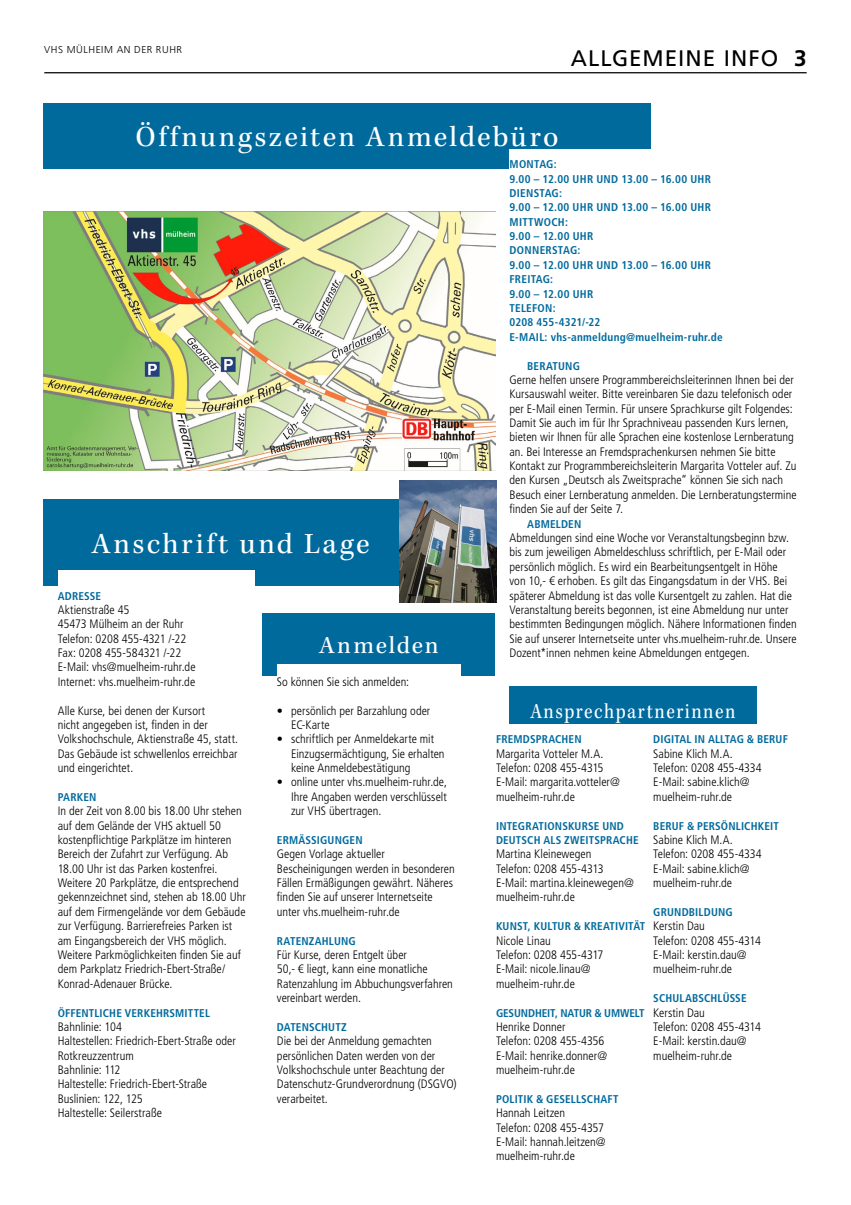
<style>
.page{position:relative;width:851px;height:1205px;background:#fff}
.page>*{position:absolute;margin:0;border:0;box-sizing:border-box;transform-origin:0 0}
.t1{font:30px "Kepler Std";letter-spacing:.08em;color:#fff}
.t2{font:25px "Kepler Std";letter-spacing:.07em;color:#fff}
.t3{font:22.5px "Frutiger LT Std";letter-spacing:.045em;color:#000}
.t4{font:21.88px "Kepler Std";letter-spacing:.08em;color:#fff;scale:.86 1}
.t5{font:300 condensed 12.25px/14.4px "Frutiger LT Std";color:#000}
.t6{font:700 condensed 11.25px/14.4px "Frutiger LT Std";letter-spacing:.015em;color:#006a9d}
.t7{font:700 condensed 11.25px "Frutiger LT Std";letter-spacing:-.01em;color:#006a9d}
.t8{font:300 10px "Frutiger LT Std";letter-spacing:.06em;color:#000}
.s1{font-weight:700}
</style>
<div class="page">
<hr style="left:44px;top:72px;width:762px;height:1px;background:#000">
<div style="left:44px;top:499px;width:373px;height:86px;background:#006a9d"></div>
<div style="left:58px;top:571px;width:196px;height:546px;background:#fff"></div>
<div style="left:44px;top:103px;width:606px;height:65px;background:#006a9d"></div>
<div style="left:262px;top:613px;width:233px;height:63px;background:#006a9d"></div>
<div style="left:277px;top:664px;width:183px;height:453px;background:#fff"></div>
<div style="left:509px;top:149px;width:297px;height:527px;background:#fff"></div>
<div style="left:509px;top:686px;width:247px;height:55px;background:#006a9d"></div>
<div style="left:496px;top:724px;width:307px;height:438px;background:#fff"></div>
<img style="left:400px;top:480px;width:96px;height:122px">
<img style="left:44px;top:212px;width:451px;height:258px">
<p class="t8" style="left:44px;top:44px;width:139px">VHS MÜLHEIM AN DER RUHR</p>
<h3 class="t3" style="left:570px;top:45px;width:237px">ALLGEMEINE INFO <span class="s1">3</span></h3>
<h1 class="t1" style="left:136px;top:120px;width:424px">Öffnungszeiten Anmeldebüro</h1>
<h1 class="t1" style="left:92px;top:526px;width:279px">Anschrift und Lage</h1>
<p class="t6" style="left:58px;top:588px;width:45px">ADRESSE</p>
<p class="t5" style="left:58px;top:603px;width:139px">Aktienstraße 45<br>45473 Mülheim an der Ruhr<br>Telefon: 0208 455-4321 /-22<br>Fax: 0208 455-584321 /-22<br>E-Mail: vhs@muelheim-ruhr.de<br>Internet: vhs.muelheim-ruhr.de</p>
<p class="t5" style="left:58px;top:703px;width:182px">Alle Kurse, bei denen der Kursort<br>nicht angegeben ist, finden in der Volkshochschule, Aktienstraße 45, statt.<br>Das Gebäude ist schwellenlos erreichbar und eingerichtet.</p>
<p class="t6" style="left:58px;top:790px;width:40px">PARKEN</p>
<p class="t5" style="left:58px;top:804px;width:189px">In der Zeit von 8.00 bis 18.00 Uhr stehen auf dem Gelände der VHS aktuell 50 kostenpflichtige Parkplätze im hinteren Bereich der Zufahrt zur Verfügung. Ab 18.00 Uhr ist das Parken kostenfrei.<br>Weitere 20 Parkplätze, die entsprechend gekennzeichnet sind, stehen ab 18.00 Uhr auf dem Firmengelände vor dem Gebäude zur Verfügung. Barrierefreies Parken ist am Eingangsbereich der VHS möglich.<br>Weitere Parkmöglichkeiten finden Sie auf dem Parkplatz Friedrich-Ebert-Straße/ Konrad-Adenauer Brücke.</p>
<p class="t6" style="left:58px;top:1005px;width:154px">ÖFFENTLICHE VERKEHRSMITTEL</p>
<p class="t5" style="left:58px;top:1019px;width:179px">Bahnlinie: 104<br>Haltestellen: Friedrich-Ebert-Straße oder<br>Rotkreuzzentrum<br>Bahnlinie: 112<br>Haltestelle: Friedrich-Ebert-Straße<br>Buslinien: 122, 125<br>Haltestelle: Seilerstraße</p>
<h2 class="t2" style="left:319px;top:631px;width:121px">Anmelden</h2>
<p class="t5" style="left:277px;top:674px;width:134px">So können Sie sich anmelden:</p>
<p class="t5" style="left:291px;top:703px;width:141px;text-indent:-14px">• persönlich per Barzahlung oder<br>EC-Karte</p>
<p class="t5" style="left:291px;top:732px;width:155px;text-indent:-14px">• schriftlich per Anmeldekarte mit<br>Einzugsermächtigung, Sie erhalten keine Anmeldebestätigung</p>
<p class="t5" style="left:291px;top:775px;width:157px;text-align:justify;text-indent:-14px">• online unter vhs.muelheim-ruhr.de, Ihre Angaben werden verschlüsselt zur VHS übertragen.</p>
<p class="t6" style="left:277px;top:833px;width:87px">ERMÄSSIGUNGEN</p>
<p class="t5" style="left:277px;top:847px;width:179px">Gegen Vorlage aktueller Bescheinigungen werden in besonderen Fällen Ermäßigungen gewährt. Näheres finden Sie auf unserer Internetseite unter vhs.muelheim-ruhr.de</p>
<p class="t6" style="left:277px;top:933px;width:80px">RATENZAHLUNG</p>
<p class="t5" style="left:277px;top:948px;width:177px">Für Kurse, deren Entgelt über<br>50,- € liegt, kann eine monatliche<br>Ratenzahlung im Abbuchungsverfahren vereinbart werden.</p>
<p class="t6" style="left:277px;top:1020px;width:71px">DATENSCHUTZ</p>
<p class="t5" style="left:277px;top:1034px;width:181px">Die bei der Anmeldung gemachten persönlichen Daten werden von der<br>Volkshochschule unter Beachtung der<br>Datenschutz-Grundverordnung (DSGVO) verarbeitet.</p>
<p class="t6" style="left:509px;top:157px;width:215px">MONTAG:<br>9.00 – 12.00 UHR UND 13.00 – 16.00 UHR<br>DIENSTAG:<br>9.00 – 12.00 UHR UND 13.00 – 16.00 UHR<br>MITTWOCH:<br>9.00 – 12.00 UHR<br>DONNERSTAG:<br>9.00 – 12.00 UHR UND 13.00 – 16.00 UHR<br>FREITAG:<br>9.00 – 12.00 UHR<br>TELEFON:<br>0208 455-4321/-22<br>E-MAIL: vhs-anmeldung@muelheim-ruhr.de</p>
<p class="t6" style="left:527px;top:358px;width:54px">BERATUNG</p>
<p class="t5" style="left:509px;top:373px;width:288px">Gerne helfen unsere Programmbereichsleiterinnen Ihnen bei der Kursauswahl weiter. Bitte vereinbaren Sie dazu telefonisch oder per E-Mail einen Termin. Für unsere Sprachkurse gilt Folgendes:<br>Damit Sie auch im für Ihr Sprachniveau passenden Kurs lernen, bieten wir Ihnen für alle Sprachen eine kostenlose Lernberatung an. Bei Interesse an Fremdsprachenkursen nehmen Sie bitte Kontakt zur Programmbereichsleiterin Margarita Votteler auf. Zu den Kursen „Deutsch als Zweitsprache“ können Sie sich nach Besuch einer Lernberatung anmelden. Die Lernberatungstermine finden Sie auf der Seite 7.</p>
<p class="t6" style="left:527px;top:516px;width:55px">ABMELDEN</p>
<p class="t5" style="left:509px;top:531px;width:289px">Abmeldungen sind eine Woche vor Veranstaltungsbeginn bzw. bis zum jeweiligen Abmeldeschluss schriftlich, per E-Mail oder persönlich möglich. Es wird ein Bearbeitungsentgelt in Höhe von 10,- € erhoben. Es gilt das Eingangsdatum in der VHS. Bei späterer Abmeldung ist das volle Kursentgelt zu zahlen. Hat die Veranstaltung bereits begonnen, ist eine Abmeldung nur unter bestimmten Bedingungen möglich. Nähere Informationen finden Sie auf unserer Internetseite unter vhs.muelheim-ruhr.de. Unsere Dozent*innen nehmen keine Abmeldungen entgegen.</p>
<h3 class="t4" style="left:530px;top:699px;width:240px">Ansprechpartnerinnen</h3>
<p class="t6" style="left:496px;top:732px;width:87px">FREMDSPRACHEN</p>
<p class="t5" style="left:496px;top:746px;width:125px">Margarita Votteler M.A.<br>Telefon: 0208 455-4315<br>E-Mail: margarita.votteler@ muelheim-ruhr.de</p>
<p class="t6" style="left:496px;top:818px;width:144px">INTEGRATIONSKURSE UND<br>DEUTSCH ALS ZWEITSPRACHE</p>
<p class="t5" style="left:496px;top:847px;width:139px">Martina Kleinewegen<br>Telefon: 0208 455-4313<br>E-Mail: martina.kleinewegen@ muelheim-ruhr.de</p>
<p class="t6" style="left:496px;top:919px;width:151px">KUNST, KULTUR &amp; KREATIVITÄT</p>
<p class="t5" style="left:496px;top:933px;width:109px">Nicole Linau<br>Telefon: 0208 455-4317<br>E-Mail: nicole.linau@ muelheim-ruhr.de</p>
<p class="t7" style="left:496px;top:1006px;width:150px">GESUNDHEIT, NATUR &amp; UMWELT</p>
<p class="t5" style="left:496px;top:1019px;width:113px">Henrike Donner<br>Telefon: 0208 455-4356<br>E-Mail: henrike.donner@ muelheim-ruhr.de</p>
<p class="t6" style="left:496px;top:1091px;width:124px">POLITIK &amp; GESELLSCHAFT</p>
<p class="t5" style="left:496px;top:1106px;width:111px">Hannah Leitzen<br>Telefon: 0208 455-4357<br>E-Mail: hannah.leitzen@ muelheim-ruhr.de</p>
<p class="t6" style="left:653px;top:732px;width:136px">DIGITAL IN ALLTAG &amp; BERUF</p>
<p class="t5" style="left:653px;top:746px;width:110px">Sabine Klich M.A.<br>Telefon: 0208 455-4334<br>E-Mail: sabine.klich@ muelheim-ruhr.de</p>
<p class="t6" style="left:653px;top:818px;width:127px">BERUF &amp; PERSÖNLICHKEIT</p>
<p class="t5" style="left:653px;top:833px;width:110px">Sabine Klich M.A.<br>Telefon: 0208 455-4334<br>E-Mail: sabine.klich@ muelheim-ruhr.de</p>
<p class="t6" style="left:653px;top:905px;width:81px">GRUNDBILDUNG</p>
<p class="t5" style="left:653px;top:919px;width:109px">Kerstin Dau<br>Telefon: 0208 455-4314<br>E-Mail: kerstin.dau@ muelheim-ruhr.de</p>
<p class="t6" style="left:653px;top:991px;width:95px">SCHULABSCHLÜSSE</p>
<p class="t5" style="left:653px;top:1005px;width:109px">Kerstin Dau<br>Telefon: 0208 455-4314<br>E-Mail: kerstin.dau@ muelheim-ruhr.de</p>
</div>
